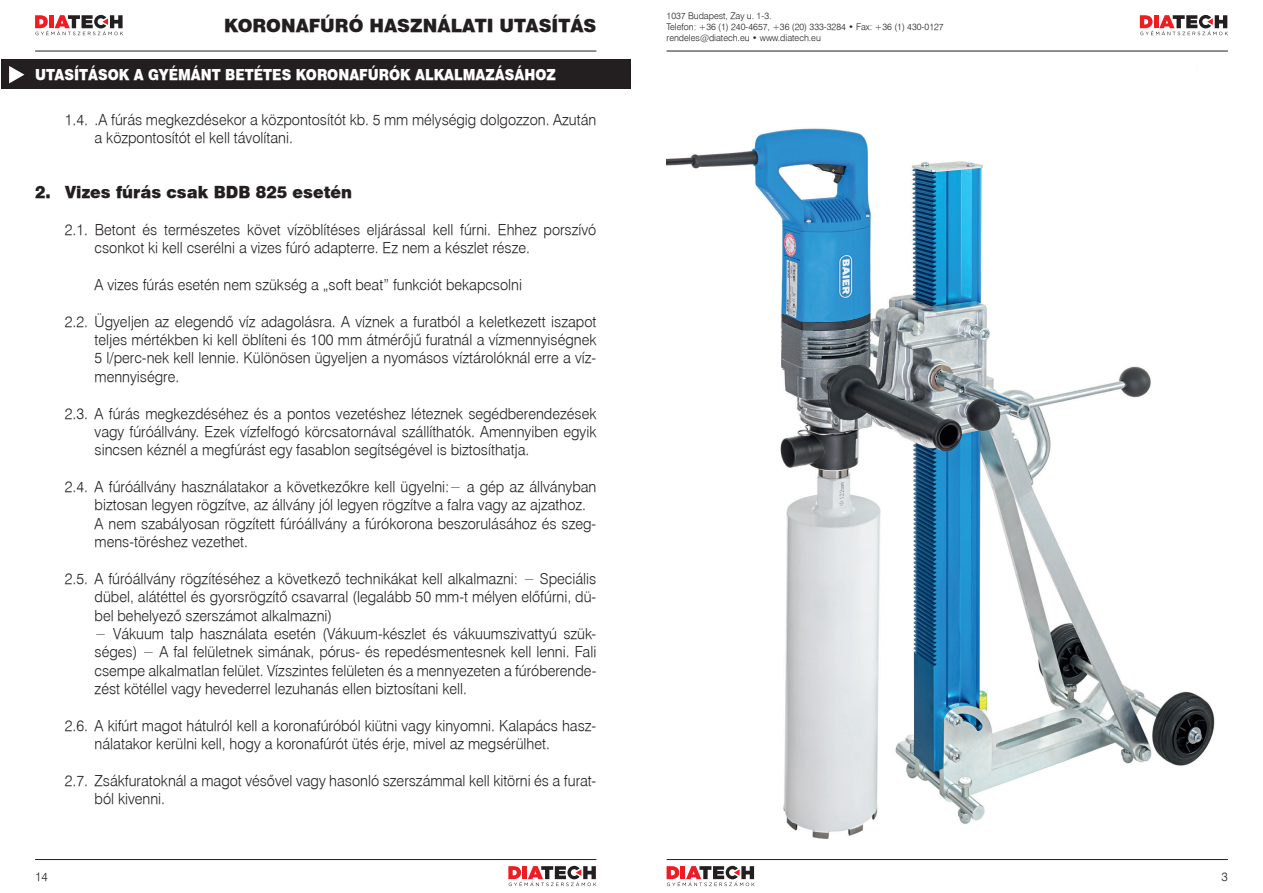
<style>
.page{position:relative;width:1263px;height:893px;background:#fff}
.page>*{position:absolute;margin:0;border:0;box-sizing:border-box;transform-origin:0 0}
.t1{font:18px "H Swiss 721 Black BT";color:#231f20}
.t2{font:16.5px "H Swiss 721 Black BT";color:#231f20}
.t3{font:15px/18.3px "H Swiss 721 Light BT";color:#231f20}
.t4{font:15px "H Swiss 721 Black BT";color:#fff;scale:.9 1}
.t5{font:12px "H Swiss 721 Light BT";color:#231f20}
.t6{font:9px/10.8px "H Swiss 721 Light BT";color:#231f20}
</style>
<div class="page">
<svg style="left:508px;top:866px;width:88px;height:20px"></svg>
<svg style="left:35px;top:15px;width:88px;height:20px"></svg>
<hr style="left:35px;top:51px;width:561px;height:1px;background:#231f20">
<hr style="left:35px;top:859px;width:561px;height:1px;background:#231f20">
<div style="left:1px;top:60px;width:629px;height:29px;background:#231f20"></div>
<svg style="left:9px;top:66px;width:15px;height:17px"></svg>
<svg style="left:630px;top:60px;width:1px;height:29px"></svg>
<svg style="left:666px;top:866px;width:89px;height:20px"></svg>
<svg style="left:1140px;top:15px;width:88px;height:20px"></svg>
<hr style="left:666px;top:51px;width:562px;height:1px;background:#231f20">
<hr style="left:666px;top:859px;width:562px;height:1px;background:#231f20">
<img style="left:666px;top:128px;width:549px;height:711px">
<p class="t1" style="left:224px;top:15px;width:374px">KORONAFÚRÓ HASZNÁLATI UTASÍTÁS</p>
<p class="t4" style="left:35px;top:66px;width:580px">UTASÍTÁSOK A GYÉMÁNT BETÉTES KORONAFÚRÓK ALKALMAZÁSÁHOZ</p>
<p class="t3" style="left:95px;top:110px;width:503px;text-indent:-30px">1.4. .A fúrás megkezdésekor a központosítót kb. 5 mm mélységig dolgozzon. Azután a központosítót el kell távolítani.</p>
<p class="t2" style="left:35px;top:182px;width:319px">2. Vizes fúrás csak BDB 825 esetén</p>
<p class="t3" style="left:95px;top:220px;width:503px;text-indent:-30px">2.1. Betont és természetes követ vízöblítéses eljárással kell fúrni. Ehhez porszívó csonkot ki kell cserélni a vizes fúró adapterre. Ez nem a készlet része.</p>
<p class="t3" style="left:95px;top:275px;width:429px">A vizes fúrás esetén nem szükség a „soft beat” funkciót bekapcsolni</p>
<p class="t3" style="left:95px;top:312px;width:503px;text-align:justify;text-indent:-30px">2.2. Ügyeljen az elegendő víz adagolásra. A víznek a furatból a keletkezett iszapot teljes mértékben ki kell öblíteni és 100 mm átmérőjű furatnál a vízmennyiségnek 5 l/perc-nek kell lennie. Különösen ügyeljen a nyomásos víztárolóknál erre a víz&shy;mennyiségre.</p>
<p class="t3" style="left:95px;top:404px;width:503px;text-align:justify;text-indent:-30px">2.3. A fúrás megkezdéséhez és a pontos vezetéshez léteznek segédberendezések vagy fúróállvány. Ezek vízfelfogó körcsatornával szállíthatók. Amennyiben egyik sincsen kéznél a megfúrást egy fasablon segítségével is biztosíthatja.</p>
<p class="t3" style="left:95px;top:477px;width:503px;text-indent:-30px">2.4. A fúróállvány használatakor a következőkre kell ügyelni:− a gép az állványban biztosan legyen rögzítve, az állvány jól legyen rögzítve a falra vagy az ajzathoz.<br>A nem szabályosan rögzített fúróállvány a fúrókorona beszorulásához és szeg&shy;mens-töréshez vezethet.</p>
<p class="t3" style="left:95px;top:569px;width:503px;text-indent:-30px">2.5. A fúróállvány rögzítéséhez a következő technikákat kell alkalmazni: − Speciális dübel, alátéttel és gyorsrögzítő csavarral (legalább 50 mm-t mélyen előfúrni, dü&shy;bel behelyező szerszámot alkalmazni)<br>− Vákuum talp használata esetén (Vákuum-készlet és vákuumszivattyú szük&shy;séges) − A fal felületnek simának, pórus- és repedésmentesnek kell lenni. Fali csempe alkalmatlan felület. Vízszintes felületen és a mennyezeten a fúróberende&shy;zést kötéllel vagy hevederrel lezuhanás ellen biztosítani kell.</p>
<p class="t3" style="left:95px;top:716px;width:503px;text-indent:-30px">2.6. A kifúrt magot hátulról kell a koronafúróból kiütni vagy kinyomni. Kalapács hasz&shy;nálatakor kerülni kell, hogy a koronafúrót ütés érje, mivel az megsérülhet.</p>
<p class="t3" style="left:95px;top:771px;width:503px;text-indent:-30px">2.7. Zsákfuratoknál a magot vésővel vagy hasonló szerszámmal kell kitörni és a furat&shy;ból kivenni.</p>
<p class="t5" style="left:35px;top:869px;width:14px">14</p>
<p class="t6" style="left:666px;top:11px;width:279px">1037 Budapest, Zay u. 1-3.<br>Telefon: +36 (1) 240-4657, +36 (20) 333-3284 • Fax: +36 (1) 430-0127 rendeles@diatech.eu • www.diatech.eu</p>
<p class="t5" style="left:1221px;top:869px;width:8px">3</p>
</div>
